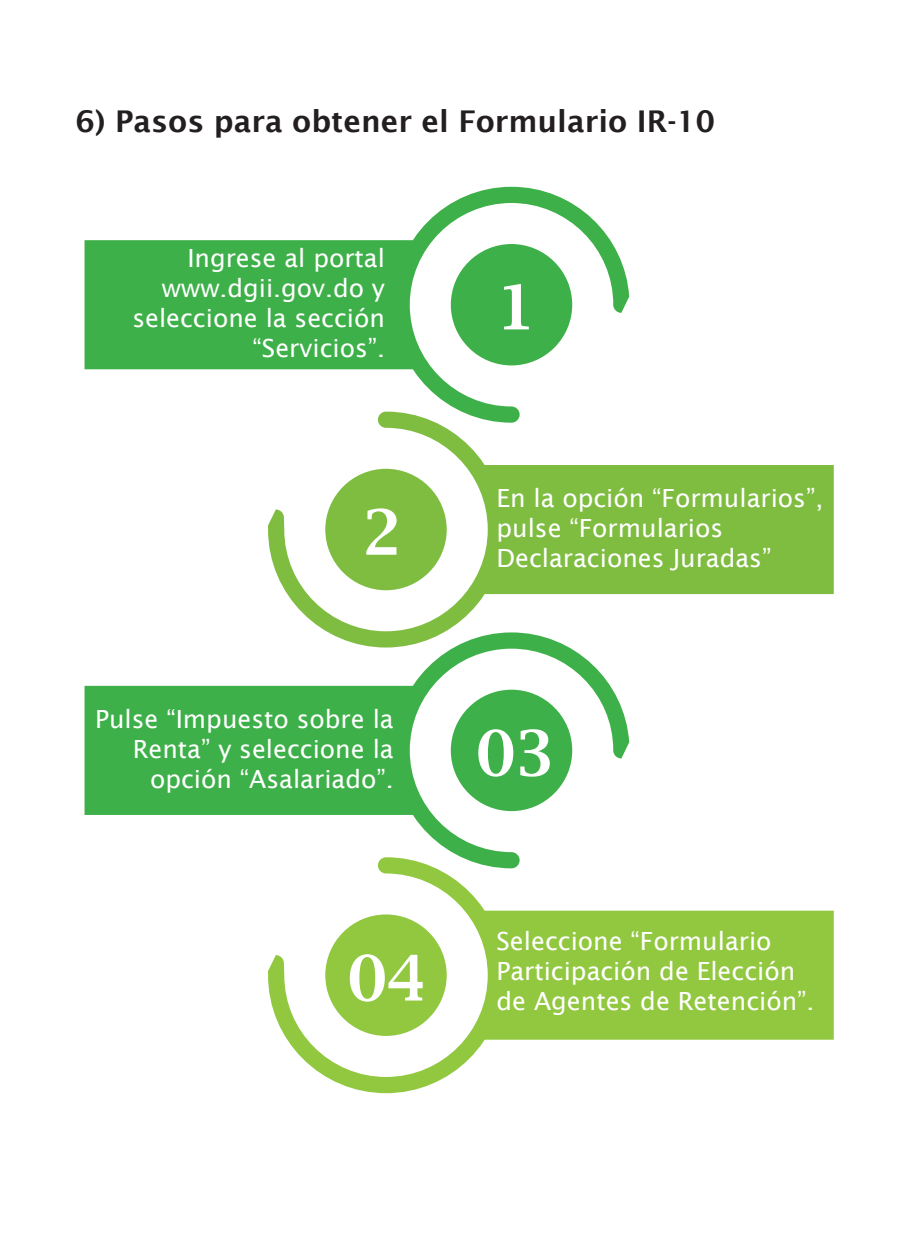
<style>
.page{position:relative;width:900px;height:1260px;background:#fff}
.page>*{position:absolute;margin:0;border:0;box-sizing:border-box;transform-origin:0 0}
.t1{font:600 62.5px "Lucida Bright";color:#fff}
.t2{font:600 30px "Lucida Sans";color:#231f20}
.t3{font:25px/30px "Lucida Sans";color:#fff;text-align:right}
</style>
<div class="page">
<div style="left:504px;top:465px;width:330px;height:129px;background:#7fbd41"></div>
<div style="left:504px;top:911px;width:330px;height:129px;background:#92c840"></div>
<div style="left:85px;top:686px;width:309px;height:129px;background:#3eb049"></div>
<div style="left:85px;top:240px;width:309px;height:129px;background:#3eb049"></div>
<svg style="left:268px;top:412px;width:236px;height:236px"></svg>
<svg style="left:394px;top:187px;width:235px;height:236px"></svg>
<div style="left:325px;top:469px;width:122px;height:121px;background:#7fbd41;border-radius:50%"></div>
<div style="left:451px;top:244px;width:121px;height:121px;background:#3eb049;border-radius:50%"></div>
<svg style="left:268px;top:857px;width:236px;height:236px"></svg>
<svg style="left:394px;top:632px;width:235px;height:236px"></svg>
<div style="left:325px;top:914px;width:122px;height:122px;background:#92c840;border-radius:50%"></div>
<div style="left:451px;top:690px;width:121px;height:121px;background:#3eb049;border-radius:50%"></div>
<p class="t2" style="left:76px;top:104px;width:641px">6) Pasos para obtener el Formulario IR-10</p>
<p class="t3" style="left:132px;top:243px;width:254px">Ingrese al portal www.dgii.gov.do y seleccione la sección “Servicios”.</p>
<h1 class="t1" style="left:363px;top:497px;width:41px">2</h1>
<p class="t3" style="left:95px;top:704px;width:300px">Pulse “Impuesto sobre la<br>Renta” y seleccione la opción “Asalariado”.</p>
<h1 class="t1" style="left:348px;top:943px;width:80px">04</h1>
<h1 class="t1" style="left:497px;top:271px;width:41px">1</h1>
<p class="t3" style="left:496px;top:483px;width:328px;text-align:left">En la opción “Formularios”, pulse “Formularios<br>Declaraciones Juradas”</p>
<h1 class="t1" style="left:476px;top:718px;width:80px">03</h1>
<p class="t3" style="left:497px;top:926px;width:320px;text-align:left">Seleccione “Formulario<br>Participación de Elección de Agentes de Retención”.</p>
</div>
